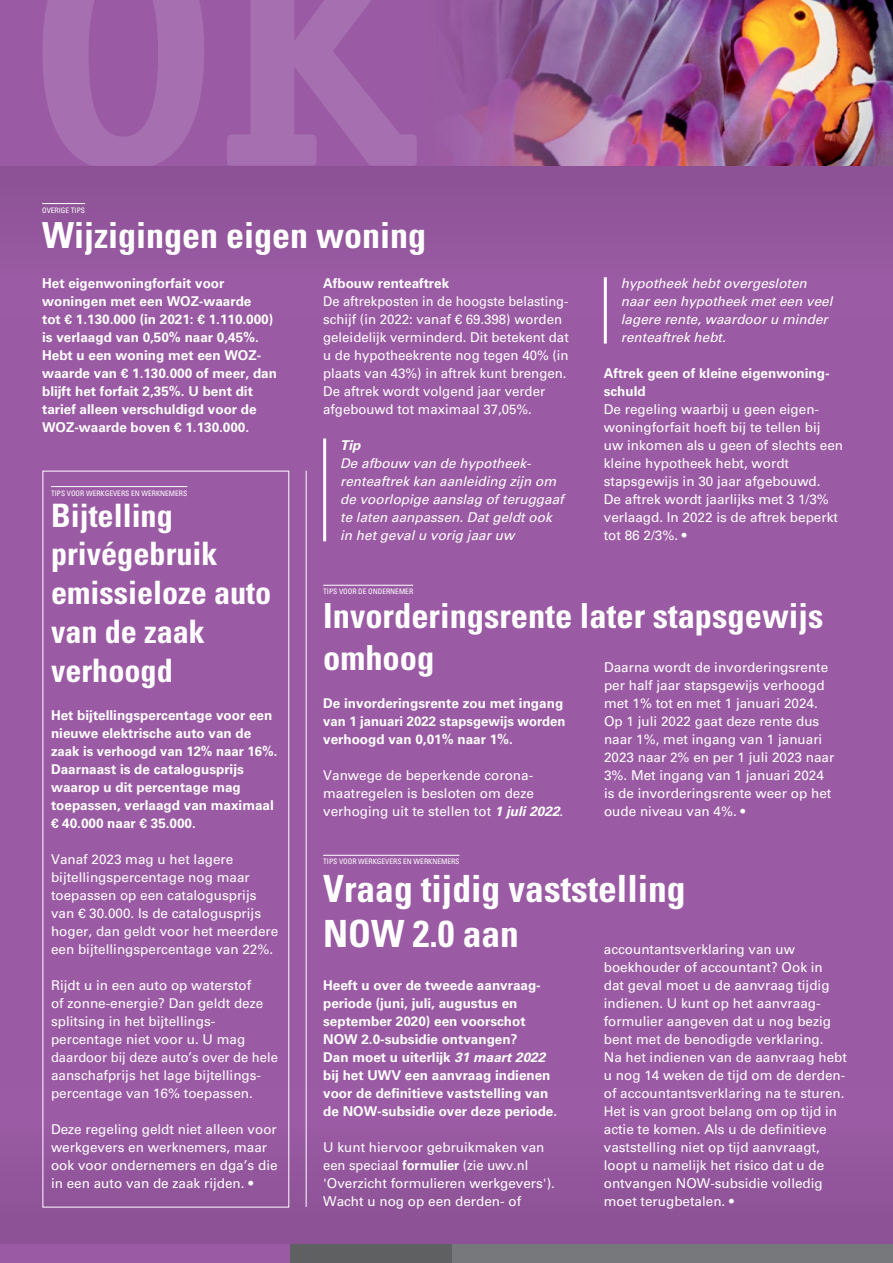
<style>
.page{position:relative;width:893px;height:1263px;background:#9b5ba4}
.page>*{position:absolute;margin:0;border:0;box-sizing:border-box;transform-origin:0 0}
.t1{font:700 condensed 37.5px/45px "Univers LT Std";color:#fff}
.t2{font:700 condensed 36px "Univers LT Std";color:#fff}
.t3{font:700 condensed 34.5px/41.4px "Univers LT Std";color:#fff}
.t4{font:700 condensed 32.25px/38.7px "Univers LT Std";color:#fff}
.t5{font:13.5px/18px "Univers LT Std";color:#fff}
.t6{font:700 13.5px/18px "Univers LT Std";color:#fff}
.t7{font:italic 13.5px/18px "Univers LT Std";color:#fff}
.t8{font:13.5px/18px "Univers LT Std";color:#fff;scale:.95 1}
.t9{font:italic 700 13.5px "Univers LT Std";color:#fff}
.t10{font:condensed 7.5px "Univers LT Std";color:#fff}
.s1{font-weight:700;font-style:italic}
.s2{font-style:italic}
.s3{font-weight:700}
</style>
<div class="page">
<div style="left:0;top:166px;width:893px;height:149px;background:#94579e"></div>
<div style="left:0;top:1089px;width:893px;height:174px;background:#94579d"></div>
<img style="left:447px;top:0;width:446px;height:166px">
<div style="left:0;top:1244px;width:893px;height:19px;background:#77787b"></div>
<div style="left:289px;top:1244px;width:163px;height:19px;background:#5f6062"></div>
<div style="left:0;top:1244px;width:289px;height:19px;background:#9b5ba4"></div>
<svg style="left:43px;top:0;width:374px;height:166px;fill:#a670b0"></svg>
<div style="left:43px;top:471px;width:246px;height:736px;border:1px solid #fff"></div>
<hr style="left:51px;top:486px;width:136px;height:1px;background:#fff">
<hr style="left:323px;top:855px;width:136px;height:1px;background:#fff">
<hr style="left:42px;top:203px;width:43px;height:1px;background:#fff">
<hr style="left:306px;top:471px;width:1px;height:736px;background:#fff">
<hr style="left:323px;top:438px;width:3px;height:103px;background:#fff">
<hr style="left:604px;top:277px;width:3px;height:67px;background:#fff">
<hr style="left:323px;top:585px;width:90px;height:1px;background:#fff">
<p class="t10" style="left:42px;top:205px;width:44px">OVERIGE TIPS</p>
<h2 class="t2" style="left:42px;top:213px;width:386px">Wijzigingen eigen woning</h2>
<p class="t6" style="left:42px;top:274px;width:236px">Het eigenwoningforfait voor woningen met een WOZ-waarde<br>tot € 1.130.000 (in 2021: € 1.110.000) is verlaagd van 0,50% naar 0,45%.<br>Hebt u een woning met een WOZ&shy;waarde van € 1.130.000 of meer, dan blijft het forfait 2,35%. U bent dit tarief alleen verschuldigd voor de<br>WOZ-waarde boven € 1.130.000.</p>
<p class="t10" style="left:51px;top:488px;width:138px">TIPS VOOR WERKGEVERS EN WERKNEMERS</p>
<h3 class="t4" style="left:51px;top:496px;width:222px">Bijtelling privégebruik emissieloze auto van de zaak verhoogd</h3>
<p class="t6" style="left:51px;top:706px;width:228px">Het bijtellingspercentage voor een nieuwe elektrische auto van de zaak is verhoogd van 12% naar 16%.<br>Daarnaast is de catalogusprijs waarop u dit percentage mag toepassen, verlaagd van maximaal € 40.000 naar € 35.000.</p>
<p class="t5" style="left:51px;top:850px;width:229px">Vanaf 2023 mag u het lagere bijtellingspercentage nog maar toepassen op een catalogusprijs van € 30.000. Is de catalogusprijs hoger, dan geldt voor het meerdere een bijtellingspercentage van 22%.</p>
<p class="t5" style="left:51px;top:976px;width:228px">Rijdt u in een auto op waterstof<br>of zonne-energie? Dan geldt deze splitsing in het bijtellings&shy;percentage niet voor u. U mag daardoor bij deze auto’s over de hele aanschafprijs het lage bijtellings&shy;percentage van 16% toepassen.</p>
<p class="t5" style="left:51px;top:1120px;width:228px">Deze regeling geldt niet alleen voor werkgevers en werknemers, maar ook voor ondernemers en dga’s die in een auto van de zaak rijden. •</p>
<p class="t6" style="left:323px;top:274px;width:128px">Afbouw renteaftrek</p>
<p class="t8" style="left:323px;top:292px;width:260px">De aftrekposten in de hoogste belasting&shy;schijf (in 2022: vanaf € 69.398) worden geleidelijk verminderd. Dit betekent dat u de hypotheekrente nog tegen 40% (in plaats van 43%) in aftrek kunt brengen.<br>De aftrek wordt volgend jaar verder afgebouwd tot maximaal 37,05%.</p>
<p class="t9" style="left:340px;top:437px;width:22px">Tip</p>
<p class="t7" style="left:340px;top:454px;width:225px">De afbouw van de hypotheek&shy;renteaftrek kan aanleiding zijn om de voorlopige aanslag of teruggaaf te laten aanpassen. Dat geldt ook in het geval u vorig jaar uw</p>
<p class="t7" style="left:621px;top:274px;width:213px">hypotheek hebt overgesloten naar een hypotheek met een veel lagere rente, waardoor u minder renteaftrek hebt.</p>
<p class="t6" style="left:604px;top:364px;width:227px">Aftrek geen of kleine eigenwoning&shy;schuld</p>
<p class="t5" style="left:604px;top:400px;width:241px">De regeling waarbij u geen eigen&shy;woningforfait hoeft bij te tellen bij uw inkomen als u geen of slechts een kleine hypotheek hebt, wordt stapsgewijs in 30 jaar afgebouwd.<br>De aftrek wordt jaarlijks met 3 1/3% verlaagd. In 2022 is de aftrek beperkt tot 86 2/3%. •</p>
<p class="t10" style="left:323px;top:587px;width:92px">TIPS VOOR DE ONDERNEMER</p>
<h3 class="t3" style="left:323px;top:595px;width:502px">Invorderingsrente later stapsgewijs omhoog</h3>
<p class="t5" style="left:604px;top:658px;width:232px">Daarna wordt de invorderingsrente per half jaar stapsgewijs verhoogd met 1% tot en met 1 januari 2024.<br>Op 1 juli 2022 gaat deze rente dus naar 1%, met ingang van 1 januari<br>2023 naar 2% en per 1 juli 2023 naar<br>3%. Met ingang van 1 januari 2024 is de invorderingsrente weer op het oude niveau van 4%. •</p>
<p class="t6" style="left:323px;top:694px;width:244px">De invorderingsrente zou met ingang van 1 januari 2022 stapsgewijs worden verhoogd van 0,01% naar 1%.</p>
<p class="t5" style="left:323px;top:766px;width:242px">Vanwege de beperkende corona&shy;maatregelen is besloten om deze verhoging uit te stellen tot <span class="s1">1 juli 2022</span>.</p>
<p class="t10" style="left:323px;top:857px;width:138px">TIPS VOOR WERKGEVERS EN WERKNEMERS</p>
<h1 class="t1" style="left:323px;top:866px;width:364px">Vraag tijdig vaststelling<br>NOW 2.0 aan</h1>
<p class="t5" style="left:604px;top:940px;width:245px">accountantsverklaring van uw boekhouder of accountant? Ook in<br>dat geval moet u de aanvraag tijdig indienen. U kunt op het aanvraag&shy;formulier aangeven dat u nog bezig bent met de benodigde verklaring.<br>Na het indienen van de aanvraag hebt u nog 14 weken de tijd om de derden&shy;of accountantsverklaring na te sturen.<br>Het is van groot belang om op tijd in actie te komen. Als u de definitieve vaststelling niet op tijd aanvraagt, loopt u namelijk het risico dat u de ontvangen NOW-subsidie volledig moet terugbetalen. •</p>
<p class="t6" style="left:323px;top:976px;width:236px">Heeft u over de tweede aanvraag&shy;periode (juni, juli, augustus en september 2020) een voorschot NOW 2.0-subsidie ontvangen?<br>Dan moet u uiterlijk <span class="s2">31 maart 2022 </span>bij het UWV een aanvraag indienen voor de definitieve vaststelling van de NOW-subsidie over deze periode.</p>
<p class="t5" style="left:323px;top:1138px;width:233px">U kunt hiervoor gebruikmaken van een speciaal <span class="s3">formulier</span> (zie uwv.nl 'Overzicht formulieren werkgevers').<br>Wacht u nog op een derden- of</p>
</div>
